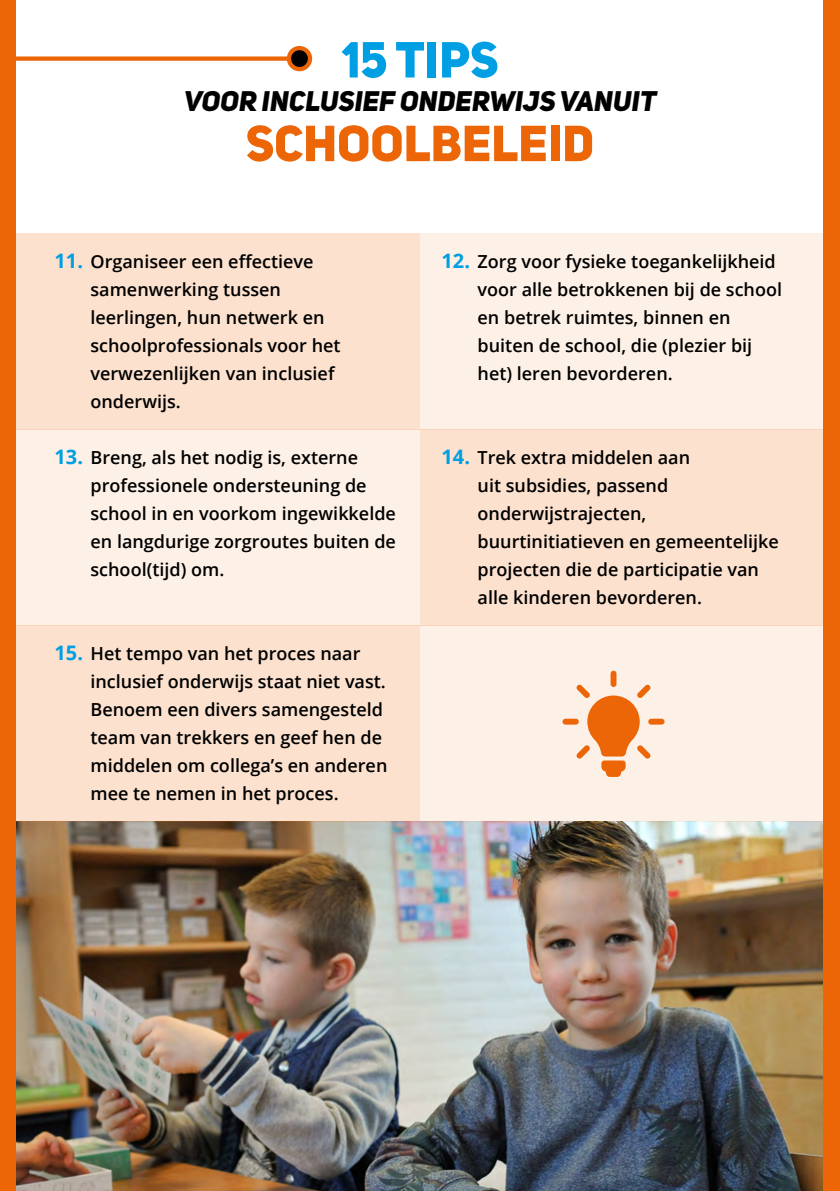
<style>
.page{position:relative;width:840px;height:1191px;background:#fff}
.page>*{position:absolute;margin:0;border:0;box-sizing:border-box;transform-origin:0 0}
.t1{font:50px "Uni Sans Heavy CAPS";color:#ec6608}
.t2{font:50px "Uni Sans Heavy CAPS";color:#009fe3}
.t3{font:28px "Uni Sans Heavy Italic CAPS";color:#000}
.t4{font:600 18px/28px "Open Sans";color:#000}
.s1{font-weight:700;font-size:20px;color:#009fe3}
</style>
<div class="page">
<img style="left:15px;top:822px;width:808px;height:369px">
<div style="left:8px;top:233px;width:412px;height:197px;background:#fbe1ce"></div>
<div style="left:420px;top:233px;width:411px;height:197px;background:#fdf0e6"></div>
<div style="left:420px;top:430px;width:411px;height:196px;background:#fbe1ce"></div>
<div style="left:8px;top:430px;width:412px;height:196px;background:#fdf0e6"></div>
<div style="left:8px;top:626px;width:412px;height:196px;background:#fbe1ce"></div>
<div style="left:420px;top:626px;width:411px;height:196px;background:#fdf0e6"></div>
<div style="left:0;top:0;width:15px;height:1191px;background:#ec6608"></div>
<div style="left:823px;top:0;width:16px;height:1191px;background:#ec6608"></div>
<div style="left:0;top:56px;width:299px;height:5px;background:#ec6608"></div>
<div style="left:289px;top:48px;width:21px;height:21px;background:#000;border-radius:50%"></div>
<div style="left:287px;top:46px;width:25px;height:25px;border:4px solid #ec6608;border-radius:50%"></div>
<div style="left:610px;top:670px;width:6px;height:17px;background:#ec6608;border-radius:3px"></div>
<div style="left:562px;top:718px;width:16px;height:6px;background:#ec6608;border-radius:3px"></div>
<div style="left:648px;top:718px;width:16px;height:6px;background:#ec6608;border-radius:3px"></div>
<svg style="left:576px;top:684px;width:74px;height:93px"></svg>
<h1 class="t2" style="left:341px;top:28px;width:158px">15 TIPS</h1>
<h2 class="t3" style="left:184px;top:84px;width:473px">VOOR INCLUSIEF ONDERWIJS VANUIT</h2>
<h1 class="t1" style="left:246px;top:111px;width:349px">SCHOOLBELEID</h1>
<p class="t4" style="left:90px;top:247px;width:251px;text-indent:-36px"><span class="s1">11.</span> Organiseer een effectieve samenwerking tussen leerlingen, hun netwerk en schoolprofessionals voor het verwezenlijken van inclusief onderwijs.</p>
<p class="t4" style="left:477px;top:247px;width:306px;text-indent:-36px"><span class="s1">12.</span> Zorg voor fysieke toegankelijkheid voor alle betrokkenen bij de school en betrek ruimtes, binnen en buiten de school, die (plezier bij het) leren bevorderen.</p>
<p class="t4" style="left:90px;top:443px;width:307px;text-indent:-36px"><span class="s1">13.</span> Breng, als het nodig is, externe professionele ondersteuning de school in en voorkom ingewikkelde en langdurige zorgroutes buiten de school(tijd) om.</p>
<p class="t4" style="left:477px;top:443px;width:302px;text-indent:-36px"><span class="s1">14.</span> Trek extra middelen aan<br>uit subsidies, passend onderwijstrajecten, buurtinitiatieven en gemeentelijke projecten die de participatie van alle kinderen bevorderen.</p>
<p class="t4" style="left:90px;top:639px;width:298px;text-indent:-36px"><span class="s1">15.</span> Het tempo van het proces naar inclusief onderwijs staat niet vast.<br>Benoem een divers samengesteld team van trekkers en geef hen de middelen om collega’s en anderen mee te nemen in het proces.</p>
</div>
